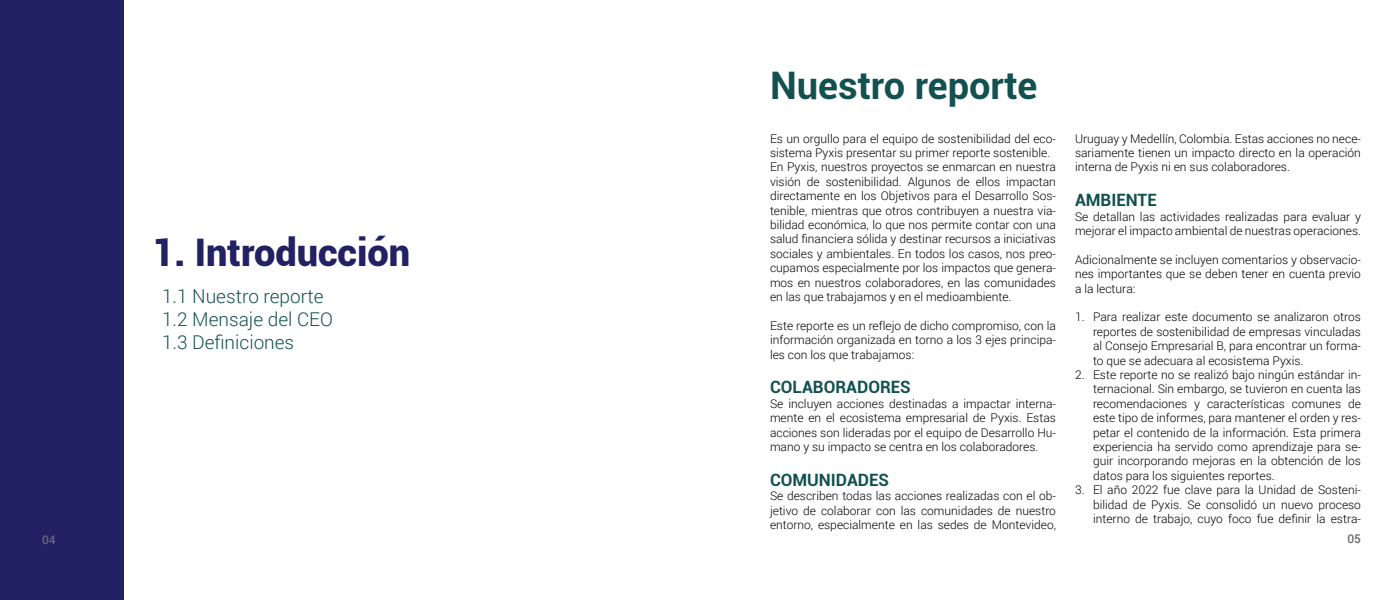
<style>
.page{position:relative;width:1400px;height:600px;background:#fff}
.page>*{position:absolute;margin:0;border:0;box-sizing:border-box;transform-origin:0 0}
.t1{font:700 38px "Roboto";color:#125150}
.t2{font:900 38px "Roboto";color:#212164}
.t3{font:300 19px/22.8px "Roboto";color:#125150}
.t4{font:700 17px "Roboto";color:#125150}
.t5{font:300 12px/14.4px "Roboto";color:#000;text-align:justify}
.t6{font:500 12px "Roboto";color:#696969}
</style>
<div class="page">
<div style="left:0;top:0;width:123px;height:600px;background:#212164"></div>
<h1 class="t2" style="left:152px;top:226px;width:260px">1. Introducción</h1>
<h2 class="t3" style="left:162px;top:284px;width:173px">1.1 Nuestro reporte<br>1.2 Mensaje del CEO<br>1.3 Definiciones</h2>
<h1 class="t1" style="left:770px;top:58px;width:269px">Nuestro reporte</h1>
<p class="t5" style="left:770px;top:131px;width:288px;text-align:left">Es un orgullo para el equipo de sostenibilidad del eco&shy;sistema Pyxis presentar su primer reporte sostenible.<br>En Pyxis, nuestros proyectos se enmarcan en nuestra visión de sostenibilidad. Algunos de ellos impactan directamente en los Objetivos para el Desarrollo Sos&shy;tenible, mientras que otros contribuyen a nuestra via&shy;bilidad económica, lo que nos permite contar con una salud financiera sólida y destinar recursos a iniciativas sociales y ambientales. En todos los casos, nos preo&shy;cupamos especialmente por los impactos que genera&shy;mos en nuestros colaboradores, en las comunidades en las que trabajamos y en el medioambiente.</p>
<p class="t5" style="left:770px;top:318px;width:287px">Este reporte es un reflejo de dicho compromiso, con la información organizada en torno a los 3 ejes principa&shy;les con los que trabajamos:</p>
<h3 class="t4" style="left:770px;top:375px;width:142px">COLABORADORES</h3>
<p class="t5" style="left:770px;top:396px;width:287px">Se incluyen acciones destinadas a impactar interna&shy;mente en el ecosistema empresarial de Pyxis. Estas acciones son lideradas por el equipo de Desarrollo Hu&shy;mano y su impacto se centra en los colaboradores.</p>
<h3 class="t4" style="left:770px;top:468px;width:121px">COMUNIDADES</h3>
<p class="t5" style="left:770px;top:488px;width:287px">Se describen todas las acciones realizadas con el ob&shy;jetivo de colaborar con las comunidades de nuestro entorno, especialmente en las sedes de Montevideo,</p>
<p class="t5" style="left:1075px;top:131px;width:287px">Uruguay y Medellín, Colombia. Estas acciones no nece&shy;sariamente tienen un impacto directo en la operación interna de Pyxis ni en sus colaboradores.</p>
<h3 class="t4" style="left:1075px;top:188px;width:83px">AMBIENTE</h3>
<p class="t5" style="left:1075px;top:209px;width:287px">Se detallan las actividades realizadas para evaluar y mejorar el impacto ambiental de nuestras operaciones.</p>
<p class="t5" style="left:1075px;top:252px;width:287px">Adicionalmente se incluyen comentarios y observacio&shy;nes importantes que se deben tener en cuenta previo a la lectura:</p>
<p class="t5" style="left:1093px;top:310px;width:269px;text-indent:-18px">1. Para realizar este documento se analizaron otros reportes de sostenibilidad de empresas vinculadas al Consejo Empresarial B, para encontrar un forma&shy;to que se adecuara al ecosistema Pyxis.</p>
<p class="t5" style="left:1093px;top:367px;width:269px;text-indent:-18px">2. Este reporte no se realizó bajo ningún estándar in&shy;ternacional. Sin embargo, se tuvieron en cuenta las recomendaciones y características comunes de este tipo de informes, para mantener el orden y res&shy;petar el contenido de la información. Esta primera experiencia ha servido como aprendizaje para se&shy;guir incorporando mejoras en la obtención de los datos para los siguientes reportes.</p>
<p class="t5" style="left:1093px;top:482px;width:269px;text-indent:-18px">3. El año 2022 fue clave para la Unidad de Sosteni&shy;bilidad de Pyxis. Se consolidó un nuevo proceso interno de trabajo, cuyo foco fue definir la estra-</p>
<p class="t6" style="left:42px;top:530px;width:15px">04</p>
<p class="t6" style="left:1347px;top:530px;width:15px">05</p>
<p class="t6" style="left:42px;top:531px;width:15px">04</p>
</div>
